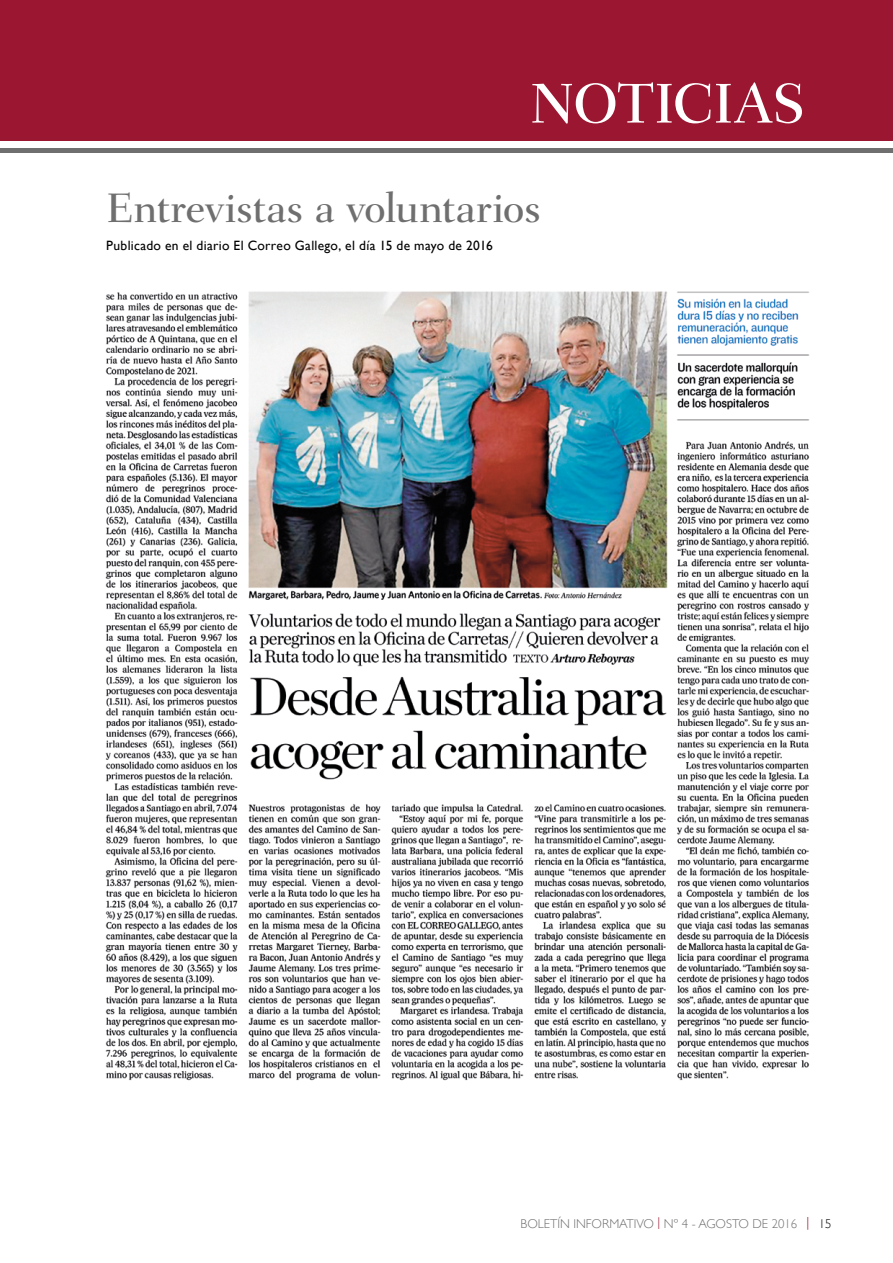
<style>
.page{position:relative;width:893px;height:1263px;background:#fff}
.page>*{position:absolute;margin:0;border:0;box-sizing:border-box;transform-origin:0 0}
.t1{font:500 57px "Fairfield LT Std";letter-spacing:-.015em;color:#fff}
.t2{font:500 42px "Fairfield LT Std";letter-spacing:-.015em;color:#706f6f}
.t3{font:13.5px "Gill Sans";letter-spacing:.025em;color:#000}
.t4{font:300 12.75px "Gill Sans";color:#706f6f}
.s1{color:#9b1731}
.s2{font-family:"Helvetica Neue LT Std";color:#9b1731}
.s3{color:#000}
</style>
<div class="page">
<div style="left:0;top:0;width:893px;height:140px;background:#9b1731"></div>
<hr style="left:0;top:149px;width:893px;height:4px;background:#706f6f">
<img style="left:105px;top:291px;width:705px;height:790px">
<h1 class="t1" style="left:529px;top:71px;width:278px">NOTICIAS</h1>
<h2 class="t2" style="left:106px;top:184px;width:436px">Entrevistas a voluntarios</h2>
<p class="t3" style="left:106px;top:238px;width:388px">Publicado en el diario El Correo Gallego, el día 15 de mayo de 2016</p>
<p class="t4" style="left:521px;top:1216px;width:312px">BOLETÍN INFORMATIVO <span class="s1">|</span> Nº 4 - AGOSTO DE 2016 <span class="s2">|</span> <span class="s3">15</span></p>
</div>
